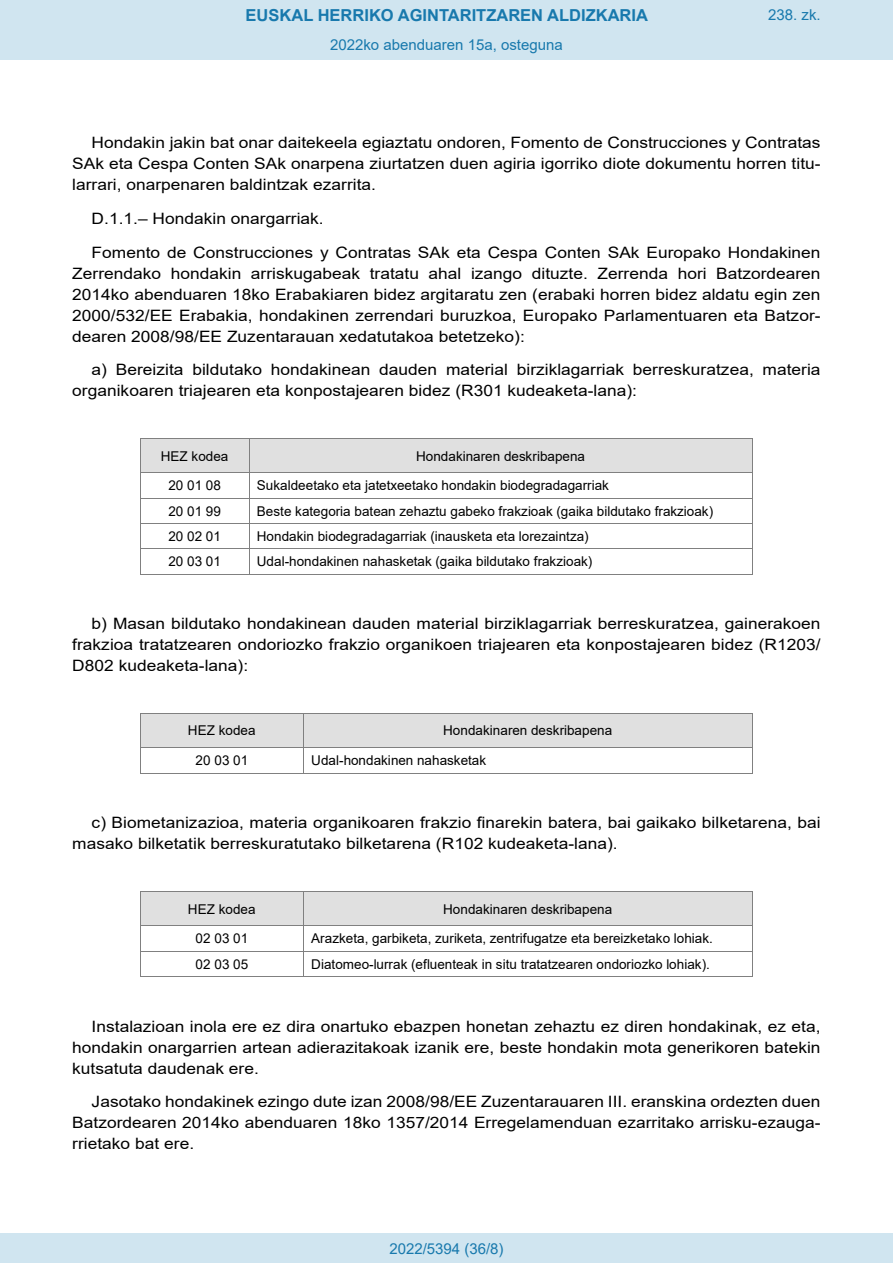
<style>
.page{position:relative;width:893px;height:1263px;background:#fff}
.page>*{position:absolute;margin:0;border:0;box-sizing:border-box;transform-origin:0 0}
.t1{font:700 16.5px "Arial";color:#1879ad}
.BOPVDetalle{font:15.6px/21px "Arial";color:#000;text-align:justify;scale:1.11 1}
.Paginacion_Centro{font:15px "Arial";color:#1879ad}
.t2{font:13.5px "Arial";letter-spacing:.005em;color:#000}
</style>
<div class="page">
<div style="left:0;top:0;width:893px;height:60px;background:#d0e5f0"></div>
<div style="left:0;top:1233px;width:893px;height:30px;background:#d0e5f0"></div>
<div style="left:141px;top:439px;width:107px;height:33px;background:#e0e0e0"></div>
<div style="left:249px;top:439px;width:503px;height:33px;background:#e0e0e0"></div>
<hr style="left:141px;top:438px;width:108px;height:1px;background:#808080">
<hr style="left:249px;top:438px;width:503px;height:1px;background:#808080">
<hr style="left:140px;top:439px;width:1px;height:33px;background:#808080">
<hr style="left:249px;top:439px;width:1px;height:33px;background:#808080">
<hr style="left:752px;top:439px;width:1px;height:33px;background:#808080">
<hr style="left:141px;top:472px;width:108px;height:1px;background:#808080">
<hr style="left:249px;top:472px;width:503px;height:1px;background:#808080">
<hr style="left:141px;top:498px;width:108px;height:1px;background:#808080">
<hr style="left:249px;top:498px;width:503px;height:1px;background:#808080">
<hr style="left:141px;top:523px;width:108px;height:1px;background:#808080">
<hr style="left:249px;top:523px;width:503px;height:1px;background:#808080">
<hr style="left:141px;top:548px;width:108px;height:1px;background:#808080">
<hr style="left:249px;top:548px;width:503px;height:1px;background:#808080">
<svg style="left:140px;top:472px;width:1px;height:103px"></svg>
<hr style="left:141px;top:574px;width:108px;height:1px;background:#808080">
<svg style="left:249px;top:473px;width:1px;height:101px"></svg>
<hr style="left:249px;top:574px;width:503px;height:1px;background:#808080">
<svg style="left:752px;top:472px;width:1px;height:103px"></svg>
<div style="left:141px;top:714px;width:162px;height:33px;background:#e0e0e0"></div>
<div style="left:304px;top:714px;width:448px;height:33px;background:#e0e0e0"></div>
<hr style="left:141px;top:713px;width:162px;height:1px;background:#808080">
<hr style="left:304px;top:713px;width:448px;height:1px;background:#808080">
<hr style="left:140px;top:714px;width:1px;height:33px;background:#808080">
<hr style="left:303px;top:714px;width:1px;height:33px;background:#808080">
<hr style="left:752px;top:714px;width:1px;height:33px;background:#808080">
<hr style="left:141px;top:747px;width:162px;height:1px;background:#808080">
<hr style="left:304px;top:747px;width:448px;height:1px;background:#808080">
<svg style="left:140px;top:747px;width:1px;height:27px"></svg>
<hr style="left:141px;top:773px;width:162px;height:1px;background:#808080">
<svg style="left:303px;top:747px;width:1px;height:27px"></svg>
<hr style="left:304px;top:773px;width:448px;height:1px;background:#808080">
<svg style="left:752px;top:747px;width:1px;height:27px"></svg>
<div style="left:141px;top:892px;width:162px;height:33px;background:#e0e0e0"></div>
<div style="left:304px;top:892px;width:448px;height:33px;background:#e0e0e0"></div>
<hr style="left:141px;top:891px;width:162px;height:1px;background:#808080">
<hr style="left:304px;top:891px;width:448px;height:1px;background:#808080">
<hr style="left:140px;top:892px;width:1px;height:33px;background:#808080">
<hr style="left:303px;top:892px;width:1px;height:33px;background:#808080">
<hr style="left:752px;top:892px;width:1px;height:33px;background:#808080">
<hr style="left:141px;top:925px;width:162px;height:1px;background:#808080">
<hr style="left:304px;top:925px;width:448px;height:1px;background:#808080">
<hr style="left:141px;top:951px;width:162px;height:1px;background:#808080">
<hr style="left:304px;top:951px;width:448px;height:1px;background:#808080">
<svg style="left:140px;top:925px;width:1px;height:52px"></svg>
<hr style="left:141px;top:976px;width:162px;height:1px;background:#808080">
<svg style="left:303px;top:925px;width:1px;height:52px"></svg>
<hr style="left:304px;top:976px;width:448px;height:1px;background:#808080">
<svg style="left:752px;top:925px;width:1px;height:52px"></svg>
<p class="t1" style="left:246px;top:3px;width:404px">EUSKAL HERRIKO AGINTARITZAREN ALDIZKARIA</p>
<p class="Paginacion_Centro" style="left:330px;top:35px;width:234px">2022ko abenduaren 15a, osteguna</p>
<p class="Paginacion_Centro" style="left:768px;top:5px;width:54px">238. zk.</p>
<p class="BOPVDetalle" style="left:72px;top:132px;width:676px;text-indent:19px">Hondakin jakin bat onar daitekeela egiaztatu ondoren, Fomento de Construcciones y Contratas SAk eta Cespa Conten SAk onarpena ziurtatzen duen agiria igorriko diote dokumentu horren titu&shy;larrari, onarpenaren baldintzak ezarrita.</p>
<p class="BOPVDetalle" style="left:92px;top:208px;width:211px">D.1.1.– Hondakin onargarriak.</p>
<p class="BOPVDetalle" style="left:72px;top:242px;width:676px;text-indent:19px">Fomento de Construcciones y Contratas SAk eta Cespa Conten SAk Europako Hondakinen Zerrendako hondakin arriskugabeak tratatu ahal izango dituzte. Zerrenda hori Batzordearen 2014ko abenduaren 18ko Erabakiaren bidez argitaratu zen (erabaki horren bidez aldatu egin zen 2000/532/EE Erabakia, hondakinen zerrendari buruzkoa, Europako Parlamentuaren eta Batzor&shy;dearen 2008/98/EE Zuzentarauan xedatutakoa betetzeko):</p>
<p class="BOPVDetalle" style="left:72px;top:359px;width:676px;text-indent:19px">a) Bereizita bildutako hondakinean dauden material birziklagarriak berreskuratzea, materia organikoaren triajearen eta konpostajearen bidez (R301 kudeaketa-lana):</p>
<p class="t2" style="left:161px;top:447px;width:69px">HEZ kodea</p>
<p class="t2" style="left:416px;top:447px;width:170px">Hondakinaren deskribapena</p>
<p class="t2" style="left:168px;top:476px;width:54px">20 01 08</p>
<p class="t2" style="left:257px;top:476px;width:354px">Sukaldeetako eta jatetxeetako hondakin biodegradagarriak</p>
<p class="t2" style="left:168px;top:502px;width:54px">20 01 99</p>
<p class="t2" style="left:257px;top:502px;width:458px">Beste kategoria batean zehaztu gabeko frakzioak (gaika bildutako frakzioak)</p>
<p class="t2" style="left:168px;top:527px;width:54px">20 02 01</p>
<p class="t2" style="left:257px;top:527px;width:333px">Hondakin biodegradagarriak (inausketa eta lorezaintza)</p>
<p class="t2" style="left:168px;top:552px;width:54px">20 03 01</p>
<p class="t2" style="left:257px;top:552px;width:337px">Udal-hondakinen nahasketak (gaika bildutako frakzioak)</p>
<p class="BOPVDetalle" style="left:72px;top:613px;width:676px;text-indent:19px">b) Masan bildutako hondakinean dauden material birziklagarriak berreskuratzea, gainerakoen frakzioa tratatzearen ondoriozko frakzio organikoen triajearen eta konpostajearen bidez (R1203/ D802 kudeaketa-lana):</p>
<p class="t2" style="left:188px;top:721px;width:69px">HEZ kodea</p>
<p class="t2" style="left:443px;top:721px;width:170px">Hondakinaren deskribapena</p>
<p class="t2" style="left:196px;top:751px;width:54px">20 03 01</p>
<p class="t2" style="left:311px;top:751px;width:177px">Udal-hondakinen nahasketak</p>
<p class="BOPVDetalle" style="left:72px;top:812px;width:676px;text-indent:19px">c) Biometanizazioa, materia organikoaren frakzio finarekin batera, bai gaikako bilketarena, bai masako bilketatik berreskuratutako bilketarena (R102 kudeaketa-lana).</p>
<p class="t2" style="left:188px;top:899px;width:69px">HEZ kodea</p>
<p class="t2" style="left:443px;top:899px;width:170px">Hondakinaren deskribapena</p>
<p class="t2" style="left:196px;top:929px;width:54px">02 03 01</p>
<p class="t2" style="left:311px;top:929px;width:403px">Arazketa, garbiketa, zuriketa, zentrifugatze eta bereizketako lohiak.</p>
<p class="t2" style="left:196px;top:954px;width:54px">02 03 05</p>
<p class="t2" style="left:311px;top:954px;width:400px">Diatomeo-lurrak (efluenteak in situ tratatzearen ondoriozko lohiak).</p>
<p class="BOPVDetalle" style="left:72px;top:1015px;width:676px;text-indent:19px">Instalazioan inola ere ez dira onartuko ebazpen honetan zehaztu ez diren hondakinak, ez eta, hondakin onargarrien artean adierazitakoak izanik ere, beste hondakin mota generikoren batekin kutsatuta daudenak ere.</p>
<p class="BOPVDetalle" style="left:72px;top:1091px;width:676px;text-indent:19px">Jasotako hondakinek ezingo dute izan 2008/98/EE Zuzentarauaren III. eranskina ordezten duen Batzordearen 2014ko abenduaren 18ko 1357/2014 Erregelamenduan ezarritako arrisku-ezauga&shy;rrietako bat ere.</p>
<p class="Paginacion_Centro" style="left:389px;top:1238px;width:116px">2022/5394 (36/8)</p>
</div>
